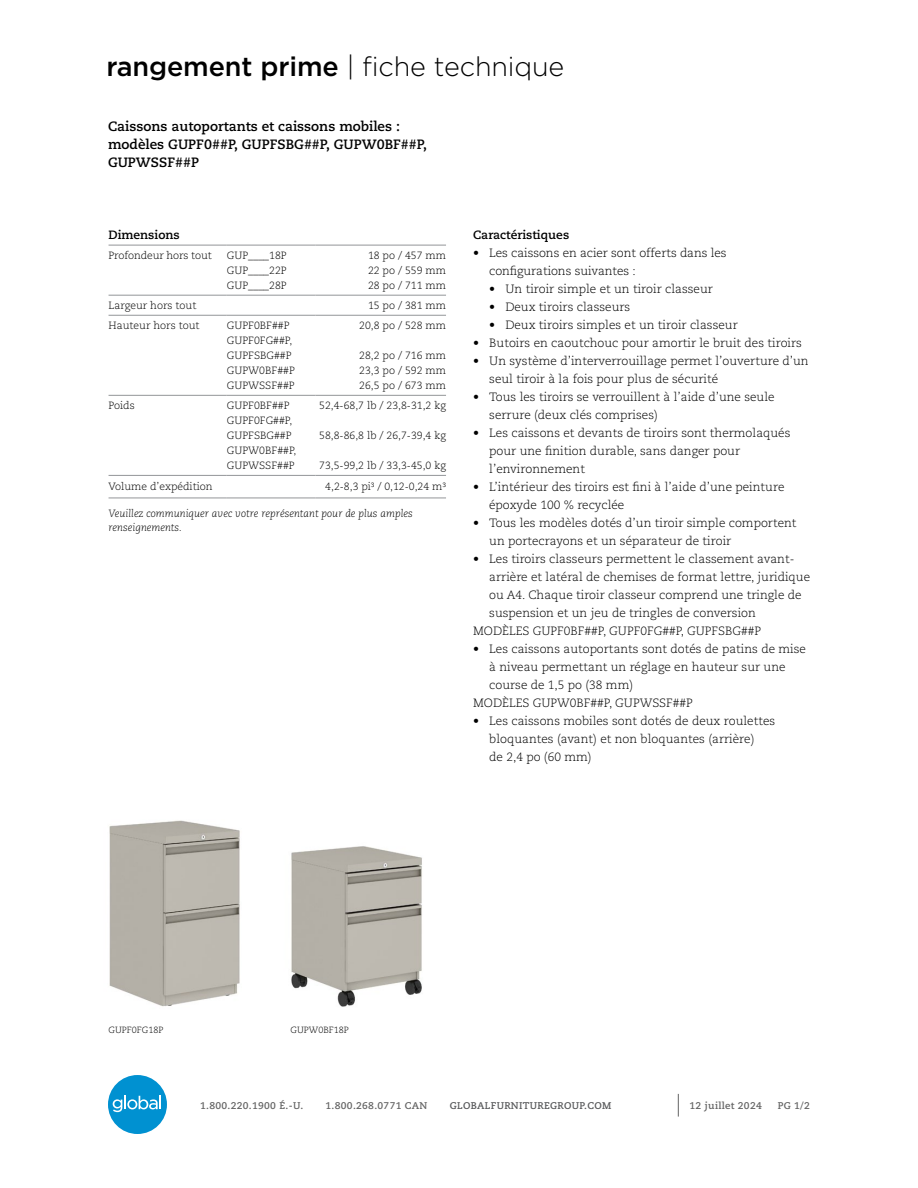
<style>
.page{position:relative;width:918px;height:1188px;background:#fff}
.page>*{position:absolute;margin:0;border:0;box-sizing:border-box;transform-origin:0 0}
.t1{font:300 27px "Gotham";letter-spacing:-.005em;color:#000}
.t2{font:700 13.5px/18px "Caecilia LT Std";color:#000}
.t3{font:300 12px/18px "Caecilia LT Std";color:#000}
.t4{font:700 12px "Caecilia LT Std";color:#000}
.t5{font:300 10.5px/15px "Caecilia LT Std";color:#000;text-align:justify}
.t6{font:italic 300 10.5px/13.5px "Caecilia LT Std";color:#000}
.t7{font:700 9.75px "Caecilia LT Std";letter-spacing:.03em;color:#646464}
.t8{font:700 9.75px "Caecilia LT Std";letter-spacing:.03em;color:#58595b}
.t9{font:300 9px "Caecilia LT Std";color:#000}
.s1{font-weight:500}
</style>
<div class="page">
<div style="left:108px;top:1075px;width:59px;height:59px;background:#0091d1;border-radius:50%"></div>
<svg style="left:113px;top:1096px;width:48px;height:16px"></svg>
<svg style="left:678px;top:1094px;width:1px;height:23px"></svg>
<hr style="left:109px;top:395px;width:118px;height:1px;background:#939598">
<hr style="left:227px;top:395px;width:88px;height:1px;background:#939598">
<hr style="left:315px;top:395px;width:131px;height:1px;background:#939598">
<hr style="left:109px;top:475px;width:118px;height:1px;background:#939598">
<hr style="left:227px;top:475px;width:88px;height:1px;background:#939598">
<hr style="left:315px;top:475px;width:131px;height:1px;background:#939598">
<hr style="left:109px;top:498px;width:118px;height:1px;background:#939598">
<hr style="left:227px;top:498px;width:88px;height:1px;background:#939598">
<hr style="left:315px;top:498px;width:131px;height:1px;background:#939598">
<hr style="left:109px;top:245px;width:118px;height:1px;background:#939598">
<hr style="left:227px;top:245px;width:88px;height:1px;background:#939598">
<hr style="left:315px;top:245px;width:131px;height:1px;background:#939598">
<hr style="left:109px;top:295px;width:118px;height:1px;background:#939598">
<hr style="left:227px;top:295px;width:88px;height:1px;background:#939598">
<hr style="left:315px;top:295px;width:131px;height:1px;background:#939598">
<hr style="left:109px;top:315px;width:118px;height:1px;background:#939598">
<hr style="left:227px;top:315px;width:88px;height:1px;background:#939598">
<hr style="left:315px;top:315px;width:131px;height:1px;background:#939598">
<img style="left:109px;top:820px;width:131px;height:187px">
<img style="left:291px;top:846px;width:131px;height:161px">
<h1 class="t1" style="left:106px;top:49px;width:459px"><span class="s1">rangement prime</span> | fiche technique</h1>
<p class="t2" style="left:108px;top:118px;width:321px">Caissons autoportants et caissons mobiles : modèles GUPF0##P, GUPFSBG##P, GUPW0BF##P,<br>GUPWSSF##P</p>
<p class="t4" style="left:109px;top:227px;width:73px">Dimensions</p>
<p class="t5" style="left:109px;top:248px;width:105px">Profondeur hors tout</p>
<p class="t5" style="left:227px;top:248px;width:61px">GUP____18P GUP____22P GUP____28P</p>
<p class="t5" style="left:368px;top:248px;width:79px">18 po / 457 mm 22 po / 559 mm 28 po / 711 mm</p>
<p class="t5" style="left:109px;top:298px;width:89px">Largeur hors tout</p>
<p class="t5" style="left:368px;top:298px;width:79px">15 po / 381 mm</p>
<p class="t5" style="left:109px;top:318px;width:93px">Hauteur hors tout</p>
<p class="t5" style="left:227px;top:318px;width:70px;text-align:left">GUPF0BF##P<br>GUPF0FG##P,<br>GUPFSBG##P<br>GUPW0BF##P<br>GUPWSSF##P</p>
<p class="t5" style="left:359px;top:318px;width:88px">20,8 po / 528 mm</p>
<p class="t5" style="left:359px;top:348px;width:88px">28,2 po / 716 mm 23,3 po / 592 mm 26,5 po / 673 mm</p>
<p class="t5" style="left:109px;top:399px;width:28px">Poids</p>
<p class="t5" style="left:227px;top:399px;width:71px;text-align:left">GUPF0BF##P<br>GUPF0FG##P,<br>GUPFSBG##P<br>GUPW0BF##P,<br>GUPWSSF##P</p>
<p class="t5" style="left:319px;top:399px;width:128px">52,4-68,7 lb / 23,8-31,2 kg</p>
<p class="t5" style="left:319px;top:429px;width:128px">58,8-86,8 lb / 26,7-39,4 kg</p>
<p class="t5" style="left:319px;top:459px;width:128px">73,5-99,2 lb / 33,3-45,0 kg</p>
<p class="t5" style="left:109px;top:479px;width:106px">Volume d’expédition</p>
<p class="t5" style="left:325px;top:479px;width:122px">4,2-8,3 pi³ / 0,12-0,24 m³</p>
<p class="t6" style="left:109px;top:507px;width:306px">Veuillez communiquer avec votre représentant pour de plus amples renseignements.</p>
<p class="t4" style="left:473px;top:227px;width:98px">Caractéristiques</p>
<p class="t3" style="left:489px;top:244px;width:239px;text-indent:-16px">• Les caissons en acier sont offerts dans les configurations suivantes :</p>
<p class="t3" style="left:489px;top:280px;width:225px">• Un tiroir simple et un tiroir classeur</p>
<p class="t3" style="left:489px;top:298px;width:143px">• Deux tiroirs classeurs</p>
<p class="t3" style="left:489px;top:316px;width:250px">• Deux tiroirs simples et un tiroir classeur</p>
<p class="t3" style="left:473px;top:334px;width:331px">• Butoirs en caoutchouc pour amortir le bruit des tiroirs</p>
<p class="t3" style="left:489px;top:352px;width:321px;text-indent:-16px">• Un système d’interverrouillage permet l’ouverture d’un seul tiroir à la fois pour plus de sécurité</p>
<p class="t3" style="left:489px;top:388px;width:287px;text-indent:-16px">• Tous les tiroirs se verrouillent à l’aide d’une seule serrure (deux clés comprises)</p>
<p class="t3" style="left:489px;top:424px;width:303px;text-indent:-16px">• Les caissons et devants de tiroirs sont thermolaqués pour une finition durable, sans danger pour l’environnement</p>
<p class="t3" style="left:489px;top:478px;width:297px;text-indent:-16px">• L’intérieur des tiroirs est fini à l’aide d’une peinture époxyde 100 % recyclée</p>
<p class="t3" style="left:489px;top:514px;width:309px;text-indent:-16px">• Tous les modèles dotés d’un tiroir simple comportent un portecrayons et un séparateur de tiroir</p>
<p class="t3" style="left:473px;top:550px;width:323px">• Les tiroirs classeurs permettent le classement avant-</p>
<p class="t3" style="left:489px;top:568px;width:322px">arrière et latéral de chemises de format lettre, juridique</p>
<p class="t3" style="left:489px;top:586px;width:314px">ou A4. Chaque tiroir classeur comprend une tringle de</p>
<p class="t3" style="left:489px;top:604px;width:268px">suspension et un jeu de tringles de conversion</p>
<p class="t3" style="left:473px;top:622px;width:290px">MODÈLES GUPF0BF##P, GUPF0FG##P, GUPFSBG##P</p>
<p class="t3" style="left:473px;top:640px;width:335px">• Les caissons autoportants sont dotés de patins de mise</p>
<p class="t3" style="left:489px;top:658px;width:298px">à niveau permettant un réglage en hauteur sur une</p>
<p class="t3" style="left:489px;top:676px;width:145px">course de 1,5 po (38 mm)</p>
<p class="t3" style="left:473px;top:694px;width:221px">MODÈLES GUPW0BF##P, GUPWSSF##P</p>
<p class="t3" style="left:489px;top:712px;width:288px;text-indent:-16px">• Les caissons mobiles sont dotés de deux roulettes bloquantes (avant) et non bloquantes (arrière)<br>de 2,4 po (60 mm)</p>
<p class="t9" style="left:109px;top:1025px;width:56px">GUPF0FG18P</p>
<p class="t9" style="left:291px;top:1025px;width:60px">GUPW0BF18P</p>
<p class="t7" style="left:200px;top:1100px;width:105px">1.800.220.1900 É.-U.</p>
<p class="t7" style="left:326px;top:1100px;width:103px">1.800.268.0771 CAN</p>
<p class="t8" style="left:450px;top:1100px;width:163px">GLOBALFURNITUREGROUP.COM</p>
<p class="t7" style="left:689px;top:1100px;width:74px">12 juillet 2024</p>
<p class="t7" style="left:778px;top:1100px;width:34px">PG 1/2</p>
</div>
